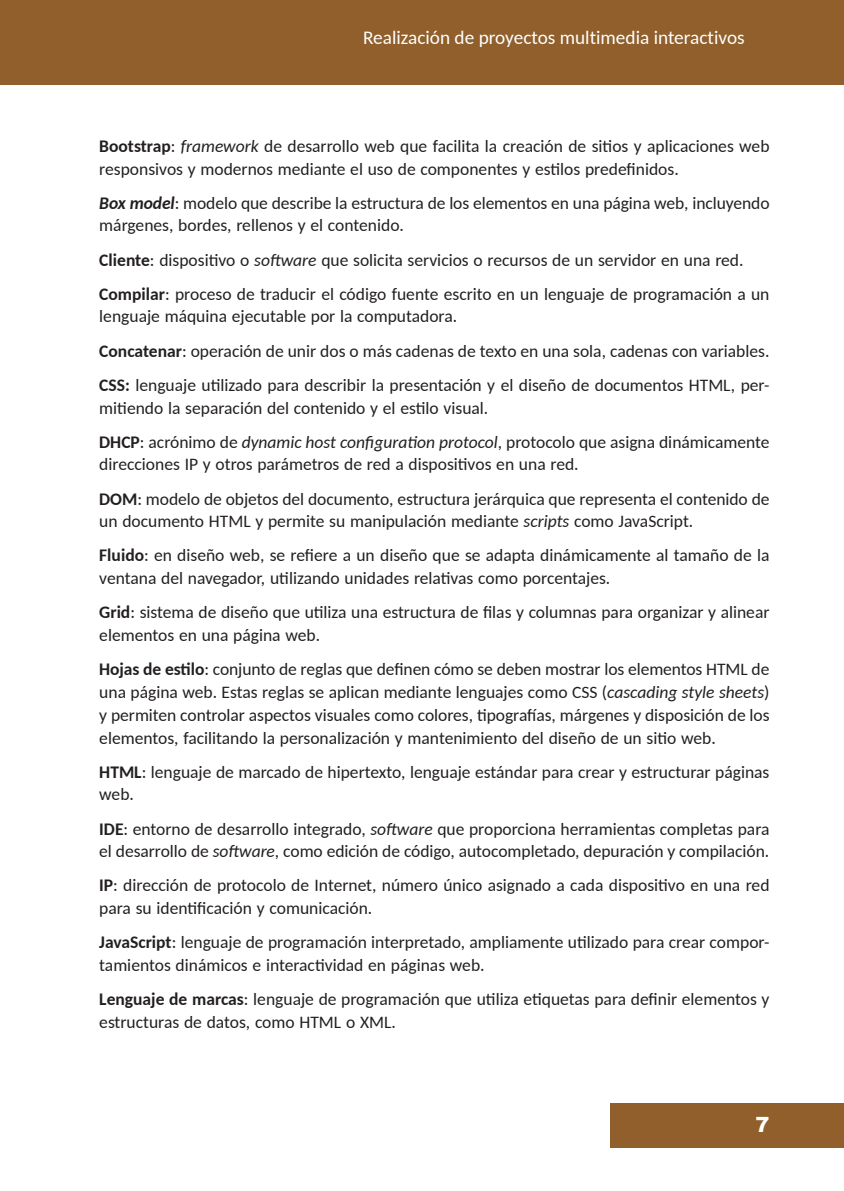
<style>
.page{position:relative;width:844px;height:1191px;background:#fff}
.page>*{position:absolute;margin:0;border:0;box-sizing:border-box;transform-origin:0 0}
.t1{font:900 21px "Arial";color:#fff}
.t2{font:19.25px "Carlito";color:#fff}
.t3{font:17.5px/22.8px "Carlito";color:#231f20}
.s1{font-weight:700}
.s2{font-style:italic}
.s3{font-weight:700;font-style:italic}
</style>
<div class="page">
<div style="left:0;top:0;width:843px;height:84px;background:#905f2b"></div>
<div style="left:610px;top:1103px;width:233px;height:45px;background:#905f2b"></div>
<p class="t2" style="left:363px;top:25px;width:383px">Realización de proyectos multimedia interactivos</p>
<p class="t3" style="left:99px;top:134px;width:671px"><span class="s1">Bootstrap</span>: <span class="s2">framework</span> de desarrollo web que facilita la creación de sitios y aplicaciones web responsivos y modernos mediante el uso de componentes y estilos predefinidos.</p>
<p class="t3" style="left:99px;top:191px;width:671px"><span class="s3">Box model</span>: modelo que describe la estructura de los elementos en una página web, incluyendo márgenes, bordes, rellenos y el contenido.</p>
<p class="t3" style="left:99px;top:242px;width:671px;line-height:34.1px"><span class="s1">Cliente</span>: dispositivo o <span class="s2">software</span> que solicita servicios o recursos de un servidor en una red.<br><span class="s1">Compilar</span>: proceso de traducir el código fuente escrito en un lenguaje de programación a un</p>
<p class="t3" style="left:99px;top:299px;width:671px;line-height:34.1px">lenguaje máquina ejecutable por la computadora.<br><span class="s1">Concatenar</span>: operación de unir dos o más cadenas de texto en una sola, cadenas con variables.<br><span class="s1">CSS:</span> lenguaje utilizado para describir la presentación y el diseño de documentos HTML, per-</p>
<p class="t3" style="left:99px;top:390px;width:671px;line-height:34.1px">mitiendo la separación del contenido y el estilo visual.<br><span class="s1">DHCP</span>: acrónimo de <span class="s2">dynamic host configuration protocol</span>, protocolo que asigna dinámicamente</p>
<p class="t3" style="left:99px;top:447px;width:671px;line-height:34.1px">direcciones IP y otros parámetros de red a dispositivos en una red.<br><span class="s1">DOM</span>: modelo de objetos del documento, estructura jerárquica que representa el contenido de</p>
<p class="t3" style="left:99px;top:503px;width:671px;line-height:34.1px">un documento HTML y permite su manipulación mediante <span class="s2">scripts</span> como JavaScript.<br><span class="s1">Fluido</span>: en diseño web, se refiere a un diseño que se adapta dinámicamente al tamaño de la</p>
<p class="t3" style="left:99px;top:560px;width:671px;line-height:34.1px">ventana del navegador, utilizando unidades relativas como porcentajes.<br><span class="s1">Grid</span>: sistema de diseño que utiliza una estructura de filas y columnas para organizar y alinear</p>
<p class="t3" style="left:99px;top:617px;width:671px;line-height:34.1px">elementos en una página web.<br><span class="s1">Hojas de estilo</span>: conjunto de reglas que definen cómo se deben mostrar los elementos HTML de</p>
<p class="t3" style="left:99px;top:680px;width:671px;text-align:justify">una página web. Estas reglas se aplican mediante lenguajes como CSS (<span class="s2">cascading style sheets</span>) y permiten controlar aspectos visuales como colores, tipografías, márgenes y disposición de los elementos, facilitando la personalización y mantenimiento del diseño de un sitio web.</p>
<p class="t3" style="left:99px;top:759px;width:671px"><span class="s1">HTML</span>: lenguaje de marcado de hipertexto, lenguaje estándar para crear y estructurar páginas web.</p>
<p class="t3" style="left:99px;top:816px;width:671px"><span class="s1">IDE</span>: entorno de desarrollo integrado, <span class="s2">software</span> que proporciona herramientas completas para el desarrollo de <span class="s2">software</span>, como edición de código, autocompletado, depuración y compilación.</p>
<p class="t3" style="left:99px;top:873px;width:671px"><span class="s1">IP</span>: dirección de protocolo de Internet, número único asignado a cada dispositivo en una red para su identificación y comunicación.</p>
<p class="t3" style="left:99px;top:930px;width:671px"><span class="s1">JavaScript</span>: lenguaje de programación interpretado, ampliamente utilizado para crear compor&shy;tamientos dinámicos e interactividad en páginas web.</p>
<p class="t3" style="left:99px;top:987px;width:671px"><span class="s1">Lenguaje de marcas</span>: lenguaje de programación que utiliza etiquetas para definir elementos y estructuras de datos, como HTML o XML.</p>
<p class="t1" style="left:755px;top:1109px;width:16px">7</p>
</div>
